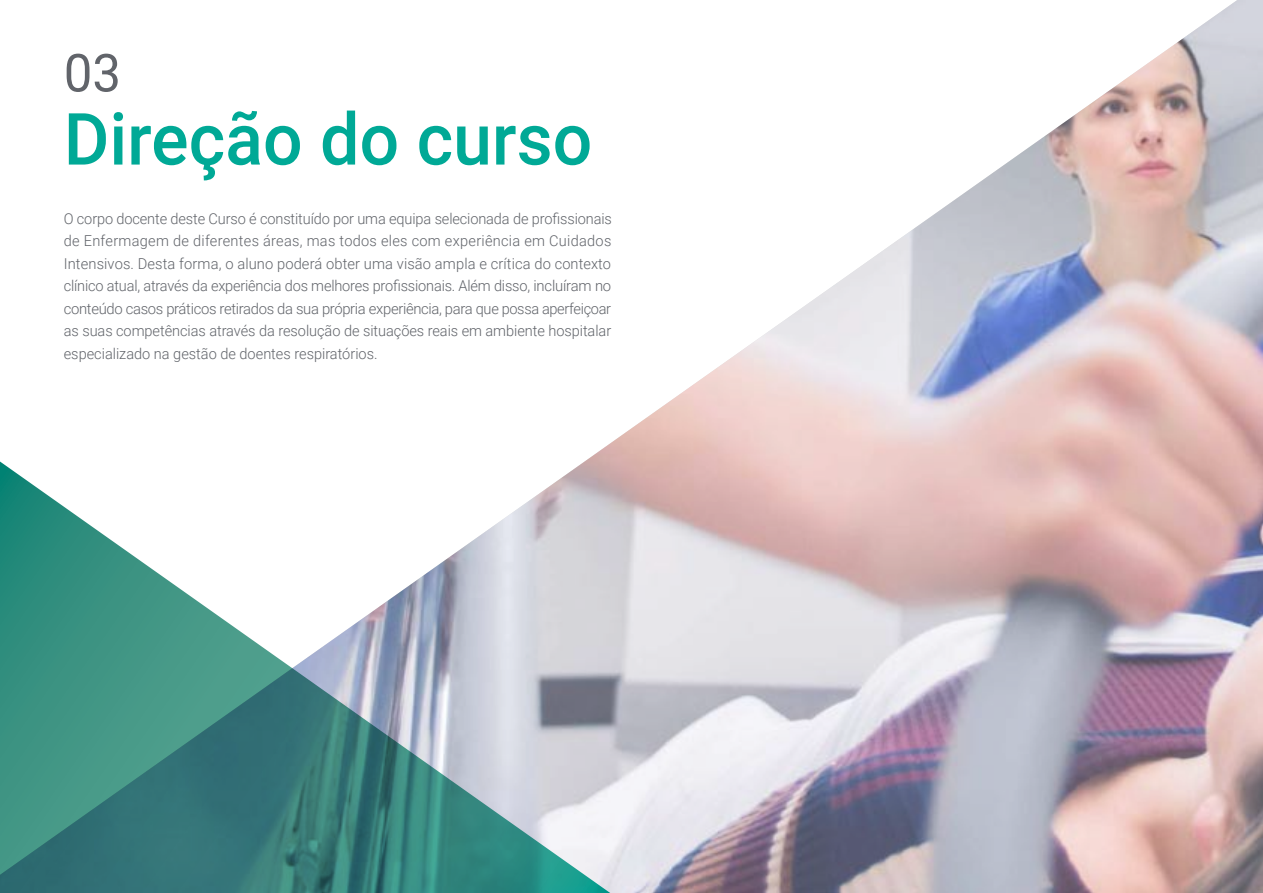
<style>
.page{position:relative;width:1263px;height:893px;background:#fff}
.page>*{position:absolute;margin:0;border:0;box-sizing:border-box;transform-origin:0 0}
.t1{font:500 72px "Roboto";color:#00a996}
.t2{font:52.5px "Roboto";color:#61646a}
.t3{font:300 15px/22.5px "Roboto";color:#61646a;text-align:justify}
</style>
<div class="page">
<img style="left:607px;top:0;width:656px;height:893px">
<svg style="left:0;top:446px;width:640px;height:447px"></svg>
<h2 class="t2" style="left:64px;top:36px;width:59px">03</h2>
<h1 class="t1" style="left:64px;top:89px;width:530px">Direção do curso</h1>
<p class="t3" style="left:64px;top:207px;width:550px">O corpo docente deste Curso é constituído por uma equipa selecionada de profissionais de Enfermagem de diferentes áreas, mas todos eles com experiência em Cuidados Intensivos. Desta forma, o aluno poderá obter uma visão ampla e crítica do contexto clínico atual, através da experiência dos melhores profissionais. Além disso, incluíram no conteúdo casos práticos retirados da sua própria experiência, para que possa aperfeiçoar as suas competências através da resolução de situações reais em ambiente hospitalar especializado na gestão de doentes respiratórios.</p>
</div>
